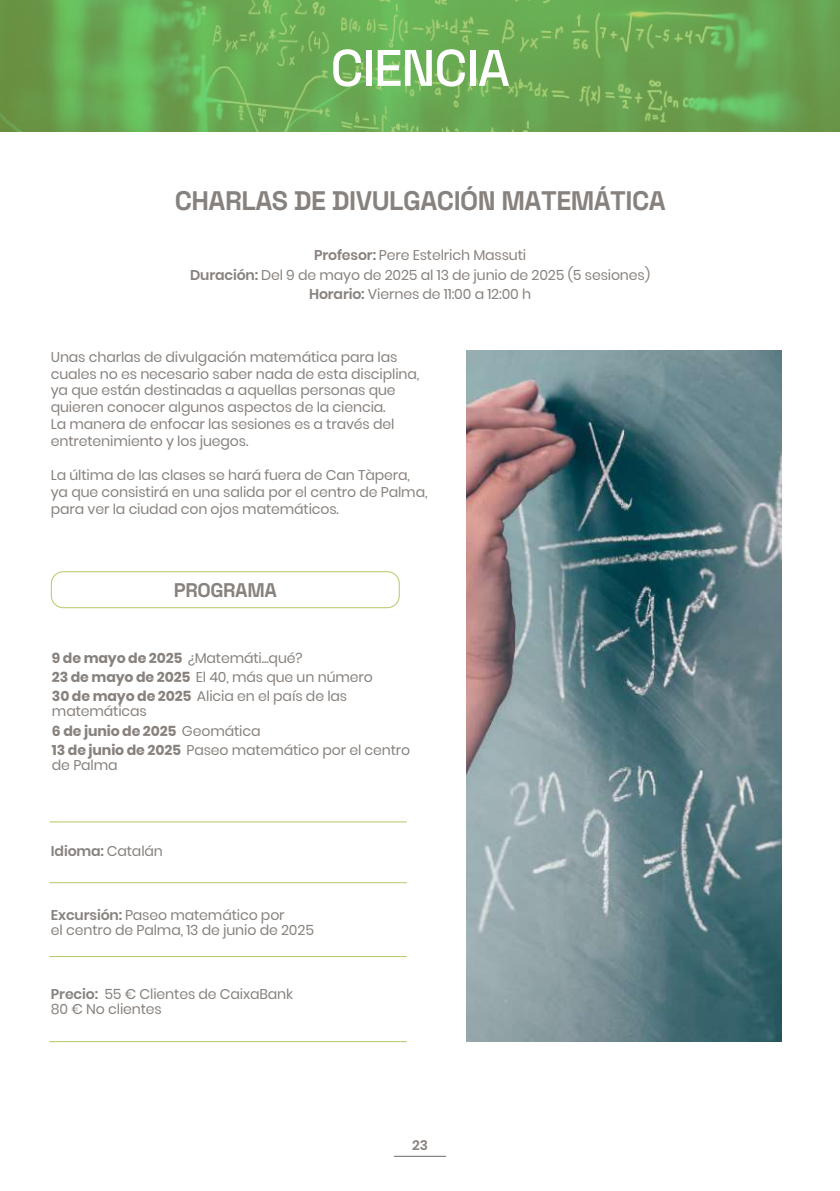
<style>
.page{position:relative;width:840px;height:1191px;background:#fff}
.page>*{position:absolute;margin:0;border:0;box-sizing:border-box;transform-origin:0 0}
.t1{font:300 51.2px "Space Grotesk";letter-spacing:-.025em;color:#fff}
.t2{font:300 26.8px "Space Grotesk";letter-spacing:-.02em;color:#88827e}
.t3{font:300 19.8px "Space Grotesk";letter-spacing:-.02em;color:#88827e}
.t4{font:14.2px/17px "Poppins";letter-spacing:-.01em;color:#88827e}
.t5{font:600 14.2px "Poppins";letter-spacing:-.01em;color:#88827e}
.t6{font:600 13.6px "Poppins";color:#88827e}
.s1{font-weight:600}
.s2{font-weight:700}
.s3{font-weight:400}
</style>
<div class="page">
<hr style="left:393px;top:1155px;width:53px;height:2px;background:#88827e">
<svg style="left:0;top:0;width:839px;height:131px;background:#6baa53"></svg>
<img style="left:466px;top:351px;width:315px;height:690px">
<div style="left:51px;top:571px;width:348px;height:37px;border:1px solid #9dbc3b;border-radius:12px"></div>
<hr style="left:49px;top:882px;width:357px;height:1px;background:#9dbc3b">
<hr style="left:49px;top:956px;width:357px;height:1px;background:#9dbc3b">
<hr style="left:49px;top:1041px;width:357px;height:1px;background:#9dbc3b">
<hr style="left:49px;top:821px;width:357px;height:1px;background:#9dbc3b">
<h1 class="t1" style="left:330px;top:31px;width:181px">CIENCIA</h1>
<h2 class="t2" style="left:175px;top:181px;width:492px">CHARLAS DE DIVULGACIÓN MATEMÁTICA</h2>
<p class="t4" style="left:190px;top:246px;width:461px;line-height:19.2px;text-align:center"><span class="s1">Profesor:</span> Pere Estelrich Massuti<br><span class="s1">Duración:</span> Del 9 de mayo de 2025 al 13 de junio de 2025 (5 sesiones)<br><span class="s1">Horario:</span> Viernes de 11:00 a 12:00 h</p>
<p class="t4" style="left:51px;top:348px;width:370px">Unas charlas de divulgación matemática para las cuales no es necesario saber nada de esta disciplina, ya que están destinadas a aquellas personas que quieren conocer algunos aspectos de la ciencia.<br>La manera de enfocar las sesiones es a través del entretenimiento y los juegos.</p>
<p class="t4" style="left:51px;top:467px;width:378px">La última de las clases se hará fuera de Can Tàpera, ya que consistirá en una salida por el centro de Palma, para ver la ciudad con ojos matemáticos.</p>
<h3 class="t3" style="left:174px;top:575px;width:104px">PROGRAMA</h3>
<p class="t4" style="left:52px;top:648px;width:322px;line-height:19.2px"><span class="s2">9 de mayo de 2025</span> ¿Matemáti...qué?<br><span class="s2">23 de mayo de 2025</span> El 40, más que un número<br><span class="s2">30 de mayo de 2025</span> Alicia en el país de las</p>
<p class="t4" style="left:52px;top:702px;width:359px;line-height:19.2px">matemáticas<br><span class="s2">6 de junio de 2025</span> Geomática<br><span class="s2">13 de junio de 2025</span> Paseo matemático por el centro</p>
<p class="t4" style="left:52px;top:756px;width:67px">de Palma</p>
<p class="t5" style="left:51px;top:843px;width:113px">Idioma: <span class="s3">Catalán</span></p>
<p class="t4" style="left:51px;top:907px;width:264px;line-height:15.2px"><span class="s1">Excursión:</span> Paseo matemático por<br>el centro de Palma, 13 de junio de 2025</p>
<p class="t4" style="left:51px;top:986px;width:243px;line-height:15.2px"><span class="s1">Precio:</span> 55 € Clientes de CaixaBank<br>80 € No clientes</p>
<p class="t6" style="left:412px;top:1137px;width:17px">23</p>
</div>
